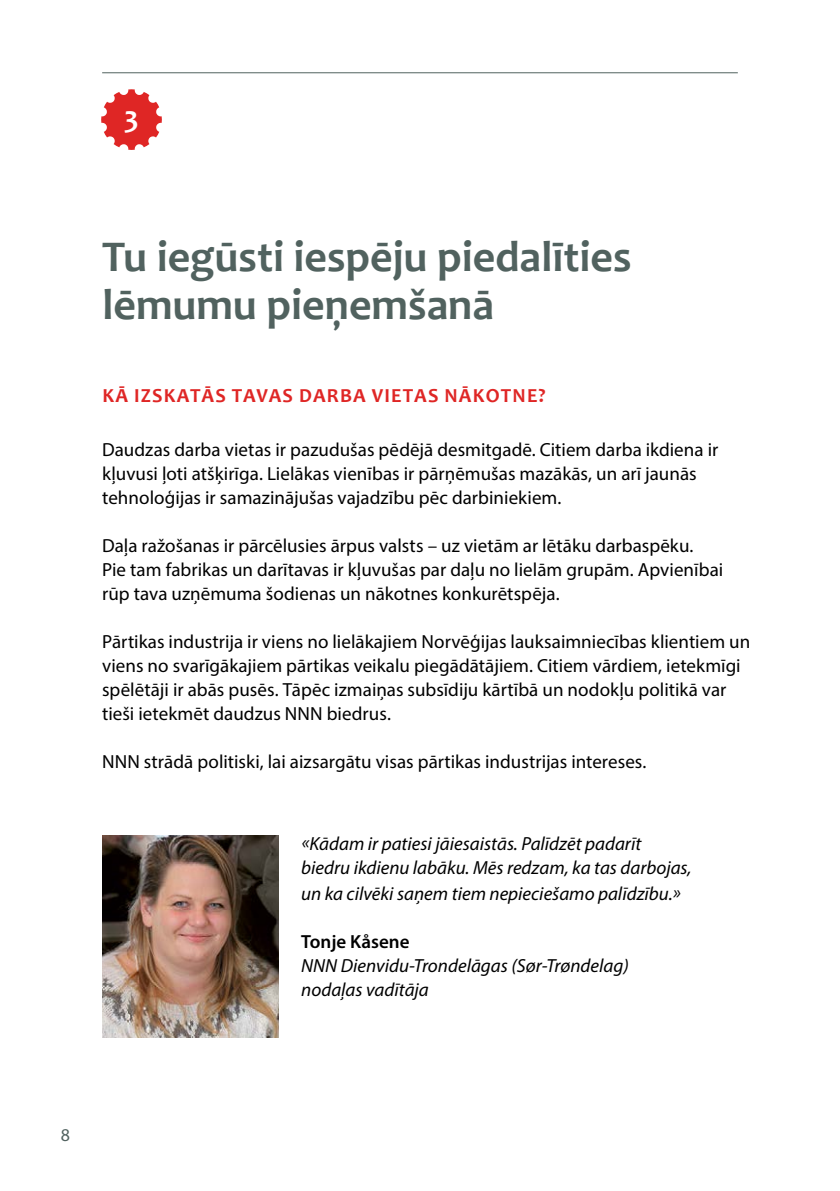
<style>
.page{position:relative;width:840px;height:1191px;background:#fff}
.page>*{position:absolute;margin:0;border:0;box-sizing:border-box;transform-origin:0 0}
.t1{font:700 44px/48px "Candara";color:#51625f}
.t2{font:700 30.8px "Candara";color:#fff}
.t3{font:700 20px "Candara";letter-spacing:.06em;color:#df2625}
.t4{font:19px/24px "Myriad Pro";color:#000}
.t5{font:italic 19px/24px "Myriad Pro";color:#000}
.t6{font:600 19px "Myriad Pro";color:#000}
.t7{font:18px "Myriad Pro";color:#51625f}
</style>
<div class="page">
<hr style="left:102px;top:72px;width:635px;height:1px;background:#51625f">
<img style="left:102px;top:836px;width:176px;height:201px">
<svg style="left:101px;top:89px;width:61px;height:61px"></svg>
<div style="left:117px;top:106px;width:31px;height:32px;background:#df2625;border-radius:50%"></div>
<h2 class="t2" style="left:124px;top:98px;width:16px">3</h2>
<h1 class="t1" style="left:102px;top:232px;width:530px">Tu iegūsti iespēju piedalīties lēmumu pieņemšanā</h1>
<p class="t3" style="left:102px;top:382px;width:444px">KĀ IZSKATĀS TAVAS DARBA VIETAS NĀKOTNE?</p>
<p class="t4" style="left:102px;top:437px;width:617px">Daudzas darba vietas ir pazudušas pēdējā desmitgadē. Citiem darba ikdiena ir kļuvusi ļoti atšķirīga. Lielākas vienības ir pārņēmušas mazākās, un arī jaunās tehnoloģijas ir samazinājušas vajadzību pēc darbiniekiem.</p>
<p class="t4" style="left:102px;top:533px;width:622px">Daļa ražošanas ir pārcēlusies ārpus valsts – uz vietām ar lētāku darbaspēku.<br>Pie tam fabrikas un darītavas ir kļuvušas par daļu no lielām grupām. Apvienībai rūp tava uzņēmuma šodienas un nākotnes konkurētspēja.</p>
<p class="t4" style="left:102px;top:629px;width:649px">Pārtikas industrija ir viens no lielākajiem Norvēģijas lauksaimniecības klientiem un viens no svarīgākajiem pārtikas veikalu piegādātājiem. Citiem vārdiem, ietekmīgi spēlētāji ir abās pusēs. Tāpēc izmaiņas subsīdiju kārtībā un nodokļu politikā var tieši ietekmēt daudzus NNN biedrus.</p>
<p class="t4" style="left:102px;top:749px;width:545px">NNN strādā politiski, lai aizsargātu visas pārtikas industrijas intereses.</p>
<p class="t5" style="left:301px;top:831px;width:391px">«Kādam ir patiesi jāiesaistās. Palīdzēt padarīt biedru ikdienu labāku. Mēs redzam, ka tas darbojas,</p>
<p class="t5" style="left:301px;top:881px;width:381px">un ka cilvēki saņem tiem nepieciešamo palīdzību.»</p>
<p class="t6" style="left:301px;top:929px;width:110px">Tonje Kåsene</p>
<p class="t5" style="left:301px;top:953px;width:329px">NNN Dienvidu-Trondelāgas (Sør-Trøndelag) nodaļas vadītāja</p>
<p class="t7" style="left:61px;top:1123px;width:11px">8</p>
</div>
